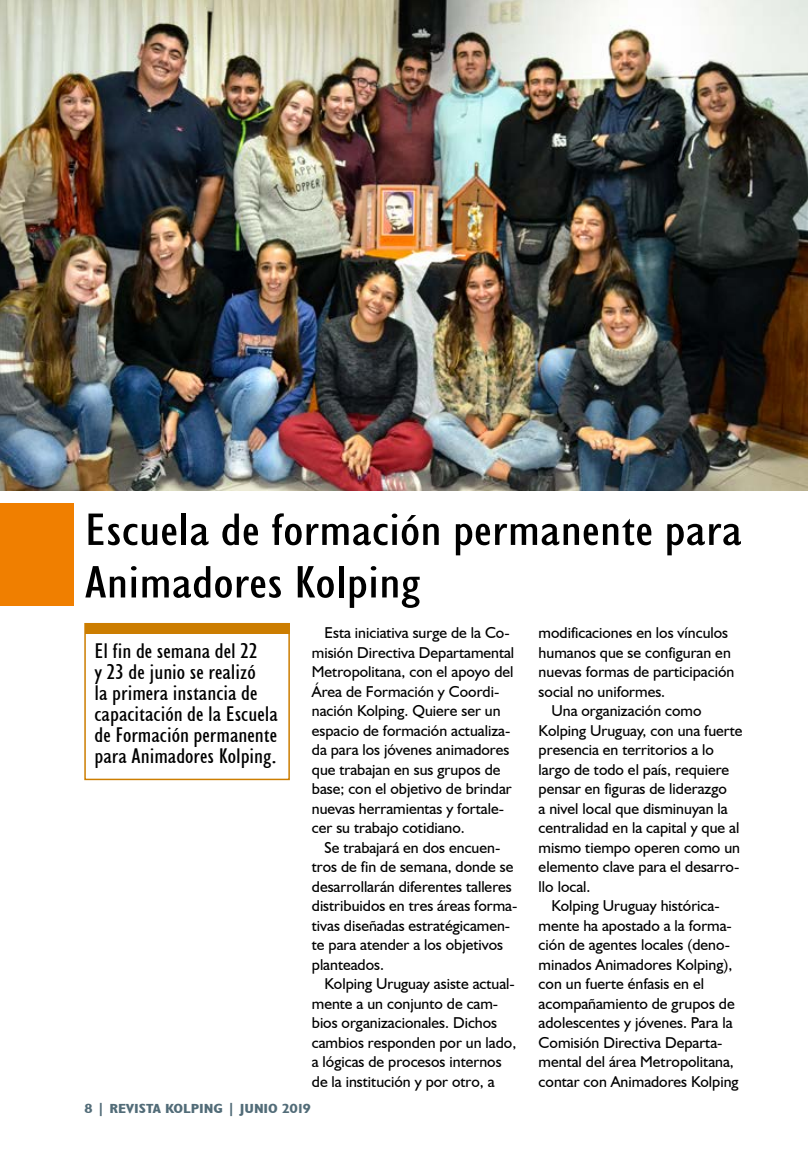
<style>
.page{position:relative;width:808px;height:1170px;background:#fff}
.page>*{position:absolute;margin:0;border:0;box-sizing:border-box;transform-origin:0 0}
.t1{font:condensed 45.9px/52.5px "Humanist 521 BT";color:#000;scale:1.29 1}
.t2{font:condensed 21.3px/21px "Humanist 521 BT";color:#000;scale:1.16 1}
.t3{font:15.75px/19.5px "Humanist 521 BT";color:#000}
.t4{font:700 condensed 13.2px "Humanist 521 BT";color:#526c78;scale:1.25 1}
</style>
<div class="page">
<div style="left:0;top:504px;width:73px;height:102px;background:#f07f00"></div>
<img style="left:0;top:0;width:808px;height:491px">
<div style="left:84px;top:623px;width:206px;height:157px;border:2px solid #cc7d00"></div>
<div style="left:85px;top:623px;width:204px;height:11px;background:#cc7d00"></div>
<h1 class="t1" style="left:85px;top:503px;width:511px">Escuela de formación permanente para<br>Animadores Kolping</h1>
<h2 class="t2" style="left:95px;top:640px;width:160px">El fin de semana del 22<br>y 23 de junio se realizó<br>la primera instancia de capacitación de la Escuela de Formación permanente para Animadores Kolping.</h2>
<p class="t3" style="left:312px;top:622px;width:204px;text-indent:13px">Esta iniciativa surge de la Co&shy;misión Directiva Departamental<br>Metropolitana, con el apoyo del<br>Área de Formación y Coordi&shy;nación Kolping. Quiere ser un espacio de formación actualiza&shy;da para los jóvenes animadores que trabajan en sus grupos de base; con el objetivo de brindar nuevas herramientas y fortale&shy;cer su trabajo cotidiano.</p>
<p class="t3" style="left:312px;top:837px;width:207px;text-indent:13px">Se trabajará en dos encuen&shy;tros de fin de semana, donde se desarrollarán diferentes talleres distribuidos en tres áreas forma&shy;tivas diseñadas estratégicamen&shy;te para atender a los objetivos planteados.</p>
<p class="t3" style="left:312px;top:973px;width:206px;text-indent:13px">Kolping Uruguay asiste actual&shy;mente a un conjunto de cam&shy;bios organizacionales. Dichos cambios responden por un lado, a lógicas de procesos internos de la institución y por otro, a</p>
<p class="t3" style="left:539px;top:622px;width:191px">modificaciones en los vínculos</p>
<p class="t3" style="left:539px;top:642px;width:194px">humanos que se configuran en</p>
<p class="t3" style="left:539px;top:661px;width:197px">nuevas formas de participación</p>
<p class="t3" style="left:539px;top:681px;width:128px">social no uniformes.</p>
<p class="t3" style="left:551px;top:700px;width:152px">Una organización como</p>
<p class="t3" style="left:539px;top:720px;width:205px">Kolping Uruguay, con una fuerte</p>
<p class="t3" style="left:539px;top:739px;width:177px">presencia en territorios a lo</p>
<p class="t3" style="left:539px;top:759px;width:192px">largo de todo el país, requiere</p>
<p class="t3" style="left:539px;top:778px;width:190px">pensar en figuras de liderazgo</p>
<p class="t3" style="left:539px;top:798px;width:191px">a nivel local que disminuyan la</p>
<p class="t3" style="left:539px;top:817px;width:202px">centralidad en la capital y que al</p>
<p class="t3" style="left:539px;top:837px;width:203px">mismo tiempo operen como un</p>
<p class="t3" style="left:539px;top:856px;width:202px">elemento clave para el desarro-</p>
<p class="t3" style="left:539px;top:876px;width:53px">llo local.</p>
<p class="t3" style="left:551px;top:895px;width:170px">Kolping Uruguay histórica-</p>
<p class="t3" style="left:539px;top:915px;width:195px">mente ha apostado a la forma-</p>
<p class="t3" style="left:539px;top:934px;width:193px">ción de agentes locales (deno-</p>
<p class="t3" style="left:539px;top:954px;width:195px">minados Animadores Kolping),</p>
<p class="t3" style="left:539px;top:973px;width:167px">con un fuerte énfasis en el</p>
<p class="t3" style="left:539px;top:993px;width:198px">acompañamiento de grupos de</p>
<p class="t3" style="left:539px;top:1012px;width:195px">adolescentes y jóvenes. Para la</p>
<p class="t3" style="left:539px;top:1032px;width:185px">Comisión Directiva Departa-</p>
<p class="t3" style="left:539px;top:1051px;width:197px">mental del área Metropolitana,</p>
<p class="t3" style="left:539px;top:1071px;width:201px">contar con Animadores Kolping</p>
<p class="t4" style="left:85px;top:1099px;width:182px">8 | REVISTA KOLPING | JUNIO 2019</p>
</div>
